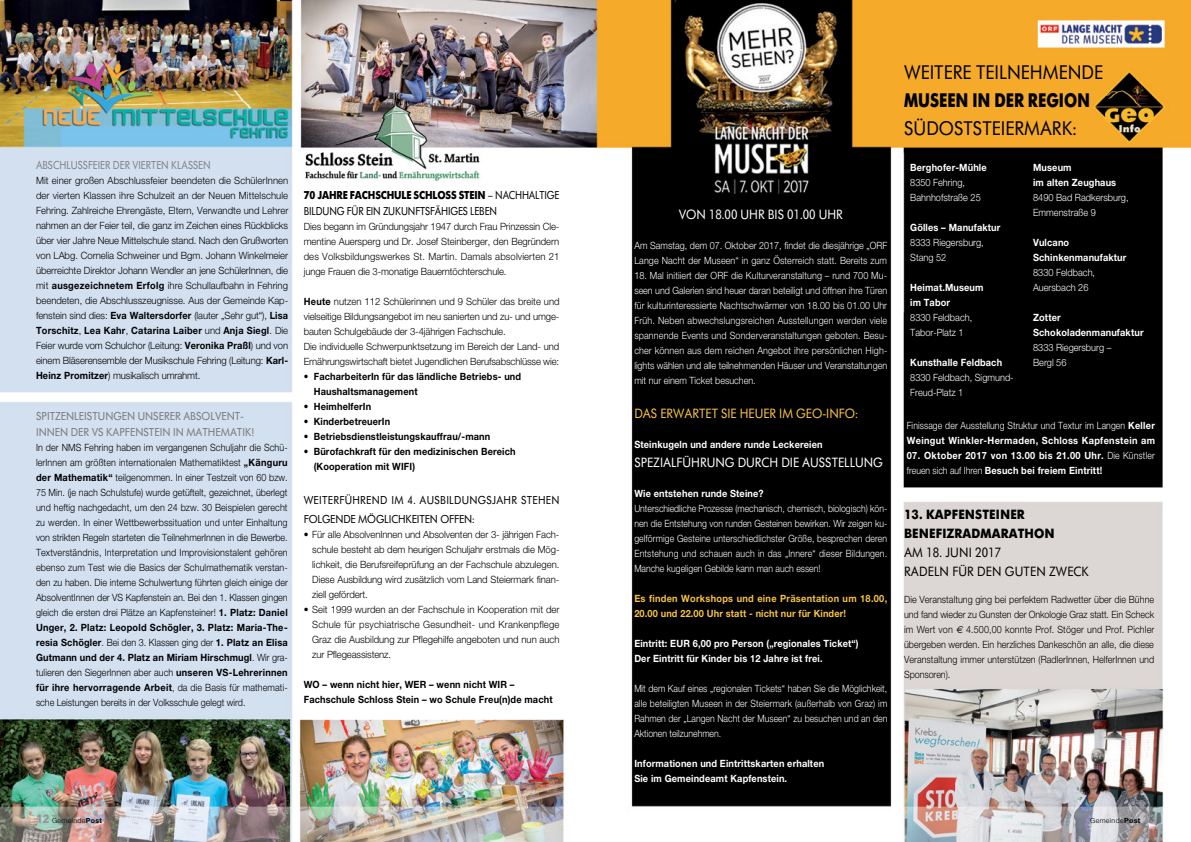
<style>
.page{position:relative;width:1191px;height:842px;background:#fff}
.page>*{position:absolute;margin:0;border:0;box-sizing:border-box;transform-origin:0 0}
.t1{font:20.6px "Futura SB";color:#000;scale:.92 1}
.t2{font:700 20.6px "Futura SB";color:#000;scale:.8 1}
.t3{font:14px "Futura SB";color:#fff;scale:.92 1}
.t4{font:14px/19px "Futura SB";letter-spacing:.01em;color:#000;scale:.92 1}
.t5{font:700 14px/19px "Futura SB";letter-spacing:.01em;color:#000;scale:.92 1}
.t6{font:14px "Futura SB";color:#fac441;scale:.92 1}
.t7{font:12px/16px "Futura SB";letter-spacing:-.01em;color:#000;scale:.86 1}
.t8{font:12px/16px "Futura SB";color:#77787b;scale:.92 1}
.t9{font:12px/19px "Futura SB";letter-spacing:.025em;color:#000;scale:.92 1}
.t10{font:12px "Futura SB";color:#808285;scale:.86 1}
.t11{font:300 10px/15px "Helvetica Neue";letter-spacing:-.01em;color:#000;text-align:justify;scale:.95 1}
.t12{font:300 10px/15px "Helvetica Neue";letter-spacing:-.01em;color:#000;text-align:justify;scale:.9 1}
.t13{font:300 10px/15px "Helvetica Neue";color:#fff;scale:.9 1}
.t14{font:300 10px/15px "Helvetica Neue";color:#fff;text-align:justify;scale:.87 1}
.t15{font:700 10px/15px "Helvetica Neue";letter-spacing:.015em;color:#fff;scale:.92 1}
.t16{font:700 10px/15px "Helvetica Neue";letter-spacing:.015em;color:#000;scale:.92 1}
.t17{font:300 10px/15px "Helvetica Neue";color:#fff;scale:.92 1}
.t18{font:700 10px/15px "Helvetica Neue";letter-spacing:.035em;color:#fff;scale:.92 1}
.t19{font:700 10px/15px "Helvetica Neue";letter-spacing:.03em;color:#fac441;scale:.92 1}
.t20{font:300 7px "Helvetica Neue";letter-spacing:.05em;color:#000}
.s1{font-weight:700}
.s2{font-weight:300}
.s3{font-family:"Euro Sans";font-weight:400;font-style:italic}
.s4{font-family:"DIN";font-weight:900;font-size:12px;color:#939598}
</style>
<div class="page">
<img style="left:0;top:0;width:1191px;height:842px">
<p class="t10" style="left:36px;top:159px;width:205px">ABSCHLUSSFEIER DER VIERTEN KLASSEN</p>
<p class="t11" style="left:36px;top:173px;width:267px">Mit einer großen Abschlussfeier beendeten die SchülerInnen der vierten Klassen ihre Schulzeit an der Neuen Mittelschule Fehring. Zahlreiche Ehrengäste, Eltern, Verwandte und Lehrer nahmen an der Feier teil, die ganz im Zeichen eines Rückblicks über vier Jahre Neue Mittelschule stand. Nach den Grußworten von LAbg. Cornelia Schweiner und Bgm. Johann Winkelmeier überreichte Direktor Johann Wendler an jene SchülerInnen, die mit <span class="s1">ausgezeichnetem Erfolg</span> ihre Schullaufbahn in Fehring beendeten, die Abschlusszeugnisse. Aus der Gemeinde Kap&shy;fenstein sind dies: <span class="s1">Eva Waltersdorfer</span> (lauter „Sehr gut“), <span class="s1">Lisa Torschitz</span>, <span class="s1">Lea Kahr</span>, <span class="s1">Catarina Laiber</span> und <span class="s1">Anja Siegl</span>. Die Feier wurde vom Schulchor (Leitung: <span class="s1">Veronika Praßl</span>) und von einem Bläserensemble der Musikschule Fehring (Leitung: <span class="s1">Karl-Heinz Promitzer</span>) musikalisch umrahmt.</p>
<p class="t8" style="left:36px;top:408px;width:238px">SPITZENLEISTUNGEN UNSERER ABSOLVENT-<br>I NNEN DER VS KAPFENSTEIN IN MATHEMATIK!</p>
<p class="t12" style="left:36px;top:440px;width:281px">In der NMS Fehring haben im vergangenen Schuljahr die Schü&shy;lerInnen am größten internationalen Mathematiktest <span class="s1">„Känguru der Mathematik“</span> teilgenommen. In einer Testzeit von 60 bzw.<br>75 Min. (je nach Schulstufe) wurde getüftelt, gezeichnet, überlegt und heftig nachgedacht, um den 24 bzw. 30 Beispielen gerecht zu werden. In einer Wettbewerbssituation und unter Einhaltung von strikten Regeln starteten die TeilnehmerInnen in die Bewerbe.<br>Textverständnis, Interpretation und Improvisionstalent gehören ebenso zum Test wie die Basics der Schulmathematik verstan&shy;den zu haben. Die interne Schulwertung führten gleich einige der AbsolventInnen der VS Kapfenstein an. Bei den 1. Klassen gingen gleich die ersten drei Plätze an Kapfensteiner! <span class="s1">1. Platz: Daniel Unger, 2. Platz: Leopold Schögler, 3. Platz: Maria-The&shy;resia Schögler</span>. Bei den 3. Klassen ging der <span class="s1">1. Platz an Elisa Gutmann und der 4. Platz an Miriam Hirschmugl</span>. Wir gra&shy;tulieren den SiegerInnen aber auch <span class="s1">unseren VS-Lehrerinnen für ihre hervorragende Arbeit</span>, da die Basis für mathemati&shy;sche Leistungen bereits in der Volksschule gelegt wird.</p>
<p class="t7" style="left:304px;top:187px;width:299px"><span class="s1">70 JAHRE FACHSCHULE SCHLOSS STEIN</span> – NACHHALTIGE<br>BILDUNG FÜR EIN ZUKUNFTSFÄHIGES LEBEN</p>
<p class="t11" style="left:304px;top:218px;width:271px">Dies begann im Gründungsjahr 1947 durch Frau Prinzessin Cle&shy;mentine Auersperg und Dr. Josef Steinberger, den Begründern des Volksbildungswerkes St. Martin. Damals absolvierten 21 junge Frauen die 3-monatige Bauerntöchterschule.</p>
<p class="t11" style="left:304px;top:293px;width:271px;text-align:left"><span class="s1">Heute</span> nutzen 112 Schülerinnen und 9 Schüler das breite und vielseitige Bildungsangebot im neu sanierten und zu- und umge&shy;bauten Schulgebäude der 3-4jährigen Fachschule.<br>Die individuelle Schwerpunktsetzung im Bereich der Land- und Ernährungswirtschaft bietet Jugendlichen Berufsabschlüsse wie:</p>
<p class="t16" style="left:314px;top:368px;width:227px;text-indent:-10px">• FacharbeiterIn für das ländliche Betriebs- und<br>Haushaltsmanagement</p>
<p class="t16" style="left:304px;top:398px;width:75px">• HeimhelferIn</p>
<p class="t16" style="left:304px;top:413px;width:96px">• KinderbetreuerIn</p>
<p class="t16" style="left:304px;top:428px;width:204px">• Betriebsdienstleistungskauffrau/-mann</p>
<p class="t16" style="left:314px;top:443px;width:221px;text-indent:-10px">• Bürofachkraft für den medizinischen Bereich (Kooperation mit WIFI)</p>
<p class="t9" style="left:304px;top:490px;width:279px">WEITERFÜHREND IM 4. AUSBILDUNGSJAHR STEHEN<br>FOLGENDE MÖGLICHKEITEN OFFEN:</p>
<p class="t11" style="left:312px;top:526px;width:262px;text-indent:-9px">• Für alle AbsolvenInnen und Absolventen der 3- jährigen Fach&shy;schule besteht ab dem heurigen Schuljahr erstmals die Mög&shy;lichkeit, die Berufsreifeprüfung an der Fachschule abzulegen.<br>Diese Ausbildung wird zusätzlich vom Land Steiermark finan&shy;ziell gefördert.</p>
<p class="t11" style="left:312px;top:601px;width:262px;text-indent:-9px">• Seit 1999 wurden an der Fachschule in Kooperation mit der Schule für psychiatrische Gesundheit- und Krankenpflege Graz die Ausbildung zur Pflegehilfe angeboten und nun auch zur Pflegeassistenz.</p>
<p class="t16" style="left:304px;top:676px;width:272px">WO – wenn nicht hier, WER – wenn nicht WIR –<br>Fachschule Schloss Stein – wo Schule Freu(n)de macht</p>
<h2 class="t3" style="left:678px;top:207px;width:180px">VON 18.00 UHR BIS 01.00 UHR</h2>
<p class="t13" style="left:634px;top:238px;width:282px">Am Samstag, dem 07. Oktober 2017, findet die diesjährige „ORF<br>Lange Nacht der Museen“ in ganz Österreich statt. Bereits zum</p>
<p class="t13" style="left:634px;top:268px;width:283px;text-align:justify">18. Mal initiiert der ORF die Kulturveranstaltung – rund 700 Mu&shy;seen und Galerien sind heuer daran beteiligt und öffnen ihre Türen für kulturinteressierte Nachtschwärmer von 18.00 bis 01.00 Uhr Früh. Neben abwechslungsreichen Ausstellungen werden viele spannende Events und Sonderveranstaltungen geboten. Besu&shy;cher können aus dem reichen Angebot ihre persönlichen High&shy;lights wählen und alle teilnehmenden Häuser und Veranstaltungen mit nur einem Ticket besuchen.</p>
<h2 class="t6" style="left:634px;top:406px;width:244px">DAS ERWARTET SIE HEUER IM GEO-I NFO:</h2>
<p class="t15" style="left:634px;top:437px;width:206px">Steinkugeln und andere runde Leckereien</p>
<h2 class="t3" style="left:634px;top:455px;width:23px">SPEZIALFÜHRUNG</h2>
<h2 class="t3" style="left:737px;top:455px;width:10px">DURCH</h2>
<h2 class="t3" style="left:781px;top:455px;width:32px">DIE AUSSTELLUNG</h2>
<p class="t15" style="left:634px;top:486px;width:142px">Wie entstehen runde Steine?</p>
<p class="t14" style="left:634px;top:501px;width:292px">Unterschiedliche Prozesse (mechanisch, chemisch, biologisch) kön&shy;nen die Entstehung von runden Gesteinen bewirken. Wir zeigen ku&shy;gelförmige Gesteine unterschiedlichster Größe, besprechen deren Entstehung und schauen auch in das „Innere“ dieser Bildungen.<br>Manche kugeligen Gebilde kann man auch essen!</p>
<p class="t19" style="left:634px;top:591px;width:276px">Es finden Workshops und eine Präsentation um 18.00,<br>20.00 und 22.00 Uhr statt - nicht nur für Kinder!</p>
<p class="t15" style="left:634px;top:636px;width:245px">Eintritt: EUR 6,00 pro Person („regionales Ticket“)<br>Der Eintritt für Kinder bis 12 Jahre ist frei.</p>
<p class="t14" style="left:634px;top:681px;width:292px">Mit dem Kauf eines „regionalen Tickets“ haben Sie die Möglichkeit, alle beteiligten Museen in der Steiermark (außerhalb von Graz) im Rahmen der „Langen Nacht der Museen“ zu besuchen und an den Aktionen teilzunehmen.</p>
<p class="t15" style="left:634px;top:756px;width:208px">Informationen und Eintrittskarten erhalten<br>Sie im Gemeindeamt Kapfenstein.</p>
<h1 class="t1" style="left:904px;top:61px;width:218px">WEITERE TEILNEHMENDE</h1>
<h1 class="t2" style="left:904px;top:89px;width:234px">MUSEEN IN DER REGION</h1>
<h1 class="t1" style="left:904px;top:117px;width:189px">SÜDOSTSTEIERMARK:</h1>
<p class="t15" style="left:910px;top:160px;width:85px">Berghofer-Mühle</p>
<p class="t17" style="left:910px;top:175px;width:78px">8350 Fehring,<br>Bahnhofstraße 25</p>
<p class="t15" style="left:910px;top:220px;width:100px">Gölles – Manufaktur</p>
<p class="t17" style="left:910px;top:235px;width:82px">8333 Riegersburg,<br>Stang 52</p>
<p class="t15" style="left:910px;top:280px;width:81px">Heimat.Museum im Tabor</p>
<p class="t17" style="left:910px;top:310px;width:69px">8330 Feldbach,<br>Tabor-Platz 1</p>
<p class="t15" style="left:910px;top:355px;width:101px">Kunsthalle Feldbach</p>
<p class="t17" style="left:910px;top:370px;width:114px">8330 Feldbach, Sigmund-<br>Freud-Platz 1</p>
<p class="t15" style="left:1033px;top:160px;width:92px">Museum<br>im alten Zeughaus</p>
<p class="t17" style="left:1033px;top:190px;width:105px">8490 Bad Radkersburg,<br>Emmenstraße 9</p>
<p class="t15" style="left:1033px;top:235px;width:103px">Vulcano<br>Schinkenmanufaktur</p>
<p class="t17" style="left:1033px;top:265px;width:69px">8330 Feldbach,<br>Auersbach 26</p>
<p class="t15" style="left:1033px;top:310px;width:122px">Zotter<br>Schokoladenmanufaktur</p>
<p class="t17" style="left:1033px;top:340px;width:87px">8333 Riegersburg –<br>Bergl 56</p>
<p class="t18" style="left:907px;top:418px;width:271px"><span class="s2">Finissage der Ausstellung Struktur und Textur im Langen</span> Keller<br>Weingut Winkler-Hermaden, Schloss Kapfenstein am</p>
<p class="t18" style="left:907px;top:448px;width:271px">07. Oktober 2017 von 13.00 bis 21.00 Uhr. <span class="s2">Die Künstler freuen sich auf Ihren</span> Besuch bei freiem Eintritt!</p>
<h2 class="t5" style="left:904px;top:504px;width:165px">13. KAPFENSTEINER<br>BENEFIZRADMARATHO N</h2>
<h2 class="t4" style="left:904px;top:543px;width:201px">AM 18. JUNI 2017<br>RADELN FÜR DEN GUTEN ZWECK</h2>
<p class="t12" style="left:904px;top:591px;width:279px">Die Veranstaltung ging bei perfektem Radwetter über die Bühne und fand wieder zu Gunsten der Onkologie Graz statt. Ein Scheck im Wert von <span class="s3">€</span> 4.500,00 konnte Prof. Stöger und Prof. Pichler übergeben werden. Ein herzliches Dankeschön an alle, die diese Veranstaltung immer unterstützen (RadlerInnen, HelferInnen und Sponsoren).</p>
<p class="t20" style="left:36px;top:816px;width:68px"><span class="s4">12</span> Gemeinde<span class="s1">Post</span></p>
<p class="t20" style="left:1090px;top:816px;width:67px">Gemeinde<span class="s1">Post</span> <span class="s4">13</span></p>
</div>
